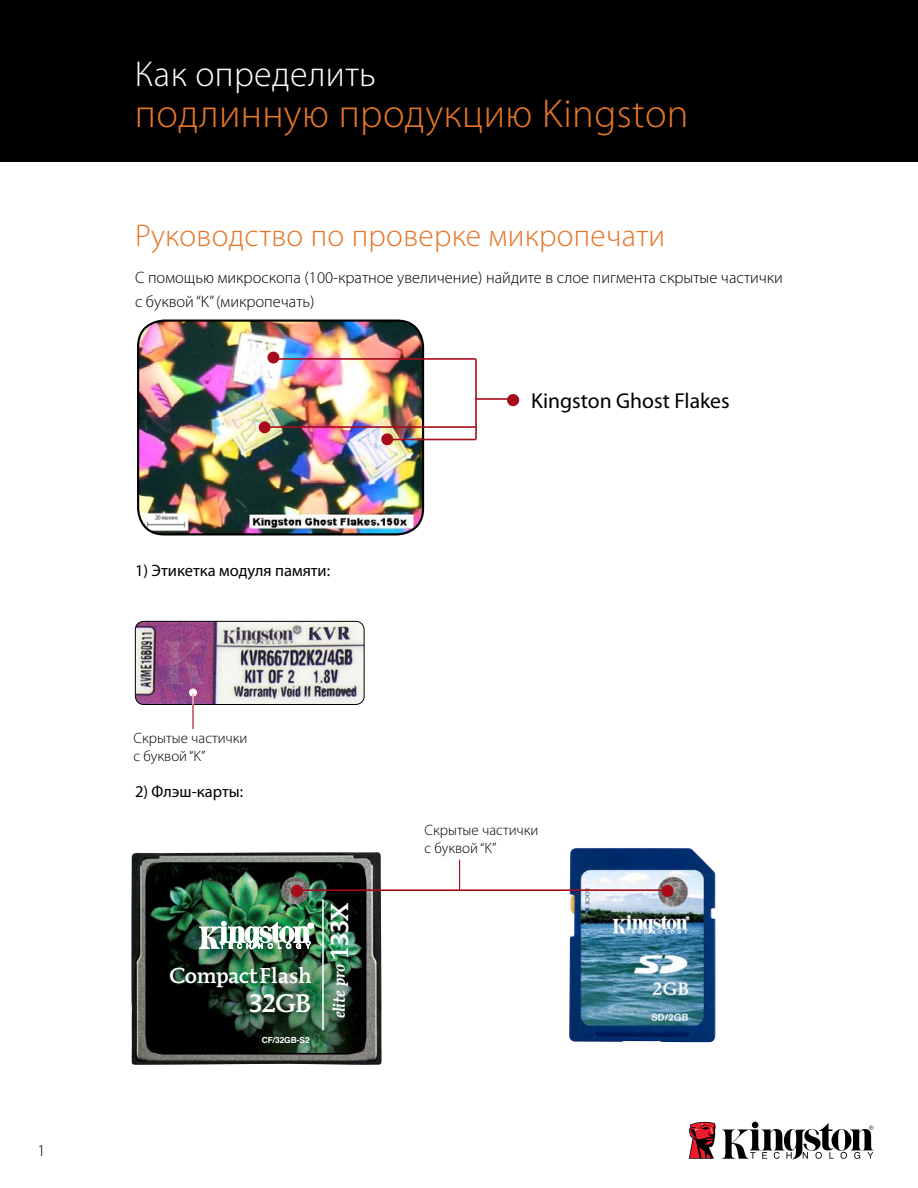
<style>
.page{position:relative;width:918px;height:1188px;background:#fff}
.page>*{position:absolute;margin:0;border:0;box-sizing:border-box;transform-origin:0 0}
.t1{font:300 40.5px "Myriad Pro";letter-spacing:.01em;color:#e57629}
.t2{font:300 36px "Myriad Pro";letter-spacing:.01em;color:#fff}
.t3{font:300 31.5px "Myriad Pro";letter-spacing:.01em;color:#e57629}
.t4{font:500 25.2px "Mendoza Roman";color:#fff}
.t5{font:21.6px "Myriad Pro";color:#000}
.t6{font:500 21.45px "Mendoza Roman";color:#fff}
.t7{font:300 16.5px/24px "Myriad Pro";color:#000}
.t8{font:16.5px "Myriad Pro";color:#000}
.t9{font:italic 500 16.35px "Mendoza Roman";color:#fff}
.t10{font:300 15px/18px "Myriad Pro";color:#000}
.t11{font:700 8.4px "Helvetica";color:#fff}
.s1{font-style:normal;font-size:24.45px}
</style>
<div class="page">
<svg style="left:722px;top:1122px;width:152px;height:38px"></svg>
<svg style="left:689px;top:1122px;width:27px;height:37px"></svg>
<div style="left:0;top:0;width:918px;height:162px;background:#000"></div>
<img style="left:138px;top:321px;width:285px;height:213px">
<div style="left:137px;top:319px;width:287px;height:216px;border:2px solid #000;border-radius:26px"></div>
<div style="left:260px;top:422px;width:10px;height:10px;background:#a70c1b;border-radius:50%"></div>
<div style="left:259px;top:421px;width:12px;height:12px;border:2px solid #a70c1b;border-radius:50%"></div>
<div style="left:508px;top:395px;width:10px;height:10px;background:#a70c1b;border-radius:50%"></div>
<div style="left:507px;top:394px;width:12px;height:12px;border:2px solid #a70c1b;border-radius:50%"></div>
<div style="left:382px;top:434px;width:10px;height:10px;background:#a70c1b;border-radius:50%"></div>
<div style="left:381px;top:433px;width:12px;height:12px;border:2px solid #a70c1b;border-radius:50%"></div>
<div style="left:268px;top:353px;width:10px;height:10px;background:#a70c1b;border-radius:50%"></div>
<div style="left:267px;top:352px;width:12px;height:12px;border:2px solid #a70c1b;border-radius:50%"></div>
<hr style="left:388px;top:439px;width:88px;height:1px;background:#a70c1b">
<hr style="left:475px;top:398px;width:42px;height:2px;background:#a70c1b">
<hr style="left:265px;top:426px;width:211px;height:2px;background:#a70c1b">
<hr style="left:273px;top:358px;width:203px;height:2px;background:#a70c1b">
<hr style="left:475px;top:359px;width:2px;height:81px;background:#a70c1b">
<img style="left:135px;top:621px;width:229px;height:84px">
<div style="left:135px;top:621px;width:230px;height:84px;border:1px solid #000;border-radius:9px"></div>
<div style="left:190px;top:689px;width:6px;height:7px;background:#fff;border-radius:50%"></div>
<div style="left:189px;top:689px;width:8px;height:8px;border:1px solid #fff;border-radius:50%"></div>
<hr style="left:192px;top:693px;width:2px;height:36px;background:#a70c1b">
<hr style="left:459px;top:860px;width:1px;height:31px;background:#a70c1b">
<svg style="left:192px;top:690px;width:2px;height:15px"></svg>
<img style="left:131px;top:852px;width:251px;height:213px">
<img style="left:146px;top:863px;width:220px;height:191px">
<img style="left:199px;top:921px;width:115px;height:29px">
<hr style="left:322px;top:900px;width:2px;height:130px;background:#fff">
<img style="left:282px;top:877px;width:27px;height:27px;border-radius:14px">
<div style="left:146px;top:862px;width:220px;height:193px;border:2px solid #000;border-radius:18px"></div>
<img style="left:569px;top:848px;width:147px;height:194px">
<hr style="left:297px;top:889px;width:365px;height:2px;background:#a70c1b">
<div style="left:292px;top:886px;width:10px;height:10px;background:#a70c1b;border-radius:50%"></div>
<div style="left:291px;top:885px;width:12px;height:12px;border:2px solid #a70c1b;border-radius:50%"></div>
<div style="left:663px;top:886px;width:10px;height:10px;background:#a70c1b;border-radius:50%"></div>
<div style="left:661px;top:885px;width:13px;height:12px;border:2px solid #a70c1b;border-radius:50%"></div>
<p class="t7" style="left:38px;top:1139px;width:10px">1</p>
<h2 class="t2" style="left:135px;top:53px;width:242px">Как определить</h2>
<h1 class="t1" style="left:135px;top:89px;width:555px">подлинную продукцию Kingston</h1>
<h3 class="t3" style="left:135px;top:216px;width:532px">Руководство по проверке микропечати</h3>
<p class="t7" style="left:135px;top:265px;width:649px">С помощью микроскопа (100-кратное увеличение) найдите в слое пигмента скрытые частички с буквой “K” (микропечать)</p>
<p class="t8" style="left:135px;top:560px;width:197px">1) Этикетка модуля памяти:</p>
<p class="t10" style="left:134px;top:729px;width:115px">Скрытые частички с буквой “K”</p>
<p class="t8" style="left:135px;top:781px;width:110px">2) Флэш-карты:</p>
<h3 class="t6" style="left:169px;top:963px;width:144px">CompactFlash</h3>
<h3 class="t4" style="left:248px;top:988px;width:65px">32GB</h3>
<p class="t11" style="left:262px;top:1033px;width:50px">CF/32GB-S2</p>
<p class="t9" style="left:329px;top:1018px;width:117px;rotate:-90deg">elite pro <span class="s1">133X</span></p>
<h3 class="t5" style="left:531px;top:387px;width:200px">Kingston Ghost Flakes</h3>
<p class="t10" style="left:425px;top:821px;width:115px">Скрытые частички с буквой “K”</p>
</div>
